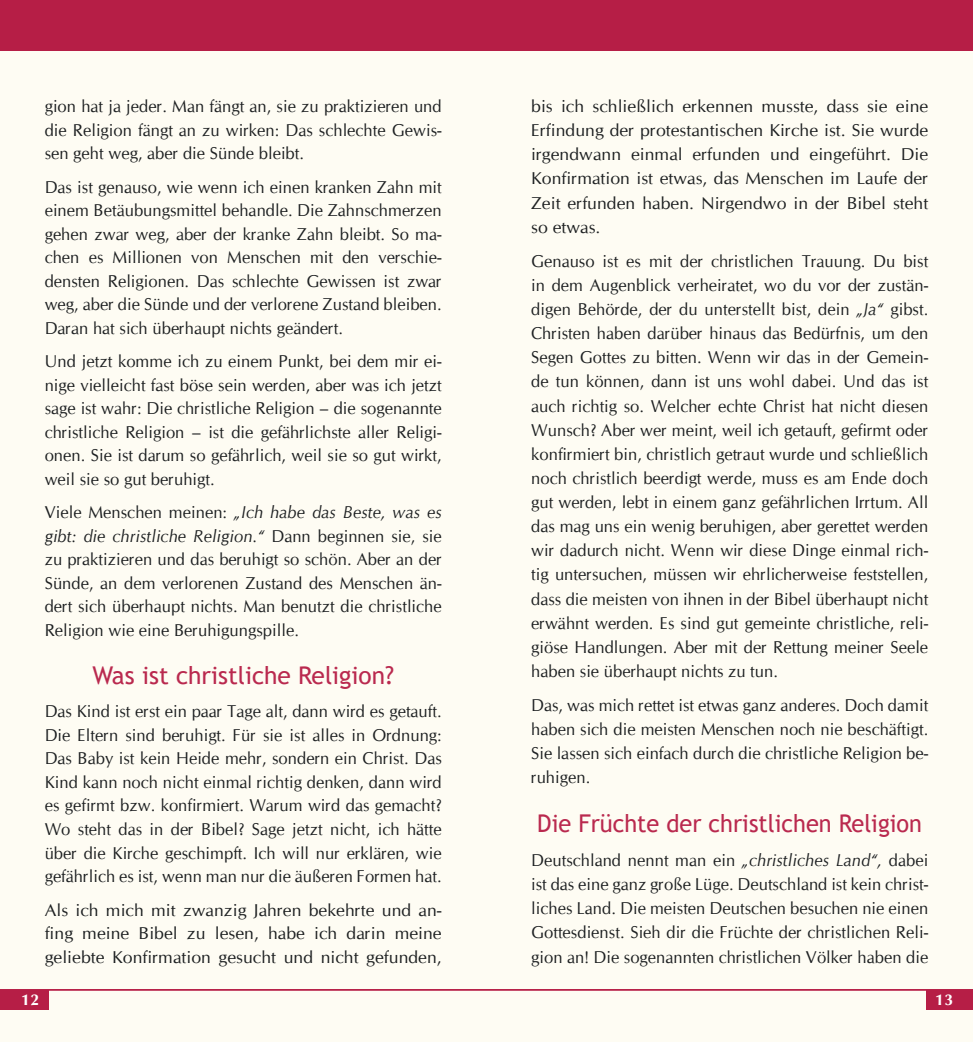
<style>
.page{position:relative;width:973px;height:1042px;background:#fff}
.page>*{position:absolute;margin:0;border:0;box-sizing:border-box;transform-origin:0 0}
.t1{font:24.5px "Trebuchet MS";color:#b61e46;scale:.96 1}
.t2{font:24.5px "Trebuchet MS";color:#b61e46}
.t3{font:17.15px/24.2px "Cg Omega";color:#111416;text-align:justify}
.t4{font:700 15.75px "Cg Omega";color:#fff}
.s1{font-style:italic}
</style>
<div class="page">
<div style="left:0;top:7px;width:972px;height:1035px;background:#fefcf3"></div>
<div style="left:0;top:0;width:972px;height:51px;background:#b61e46"></div>
<hr style="left:0;top:989px;width:972px;height:2px;background:#b61e46">
<div style="left:0;top:990px;width:49px;height:20px;background:#b61e46"></div>
<div style="left:926px;top:990px;width:46px;height:19px;background:#b61e46"></div>
<p class="t3" style="left:45px;top:95px;width:398px;line-height:23.4px">gion hat ja jeder. Man fängt an, sie zu praktizieren und die Religion fängt an zu wirken: Das schlechte Gewis&shy;sen geht weg, aber die Sünde bleibt.</p>
<p class="t3" style="left:45px;top:175px;width:398px;line-height:23.4px">Das ist genauso, wie wenn ich einen kranken Zahn mit einem Betäubungsmittel behandle. Die Zahnschmerzen gehen zwar weg, aber der kranke Zahn bleibt. So ma&shy;chen es Millionen von Menschen mit den verschie&shy;densten Religionen. Das schlechte Gewissen ist zwar weg, aber die Sünde und der verlorene Zustand bleiben.<br>Daran hat sich überhaupt nichts geändert.</p>
<p class="t3" style="left:45px;top:350px;width:398px;line-height:23.4px">Und jetzt komme ich zu einem Punkt, bei dem mir ei&shy;nige vielleicht fast böse sein werden, aber was ich jetzt sage ist wahr: Die christliche Religion – die sogenannte christliche Religion – ist die gefährlichste aller Religi&shy;onen. Sie ist darum so gefährlich, weil sie so gut wirkt, weil sie so gut beruhigt.</p>
<p class="t3" style="left:45px;top:501px;width:398px;line-height:23.4px">Viele Menschen meinen: <span class="s1">„Ich habe das Beste, was es gibt: die christliche Religion.“</span> Dann beginnen sie, sie zu praktizieren und das beruhigt so schön. Aber an der Sünde, an dem verlorenen Zustand des Menschen än&shy;dert sich überhaupt nichts. Man benutzt die christliche Religion wie eine Beruhigungspille.</p>
<h1 class="t2" style="left:92px;top:660px;width:303px">Was ist christliche Religion?</h1>
<p class="t3" style="left:45px;top:700px;width:398px;line-height:23.4px">Das Kind ist erst ein paar Tage alt, dann wird es getauft.<br>Die Eltern sind beruhigt. Für sie ist alles in Ordnung:<br>Das Baby ist kein Heide mehr, sondern ein Christ. Das Kind kann noch nicht einmal richtig denken, dann wird es gefirmt bzw. konfirmiert. Warum wird das gemacht?<br>Wo steht das in der Bibel? Sage jetzt nicht, ich hätte über die Kirche geschimpft. Ich will nur erklären, wie gefährlich es ist, wenn man nur die äußeren Formen hat.</p>
<p class="t3" style="left:45px;top:898px;width:398px;line-height:23.4px">Als ich mich mit zwanzig Jahren bekehrte und an&shy;fing meine Bibel zu lesen, habe ich darin meine geliebte Konfirmation gesucht und nicht gefunden,</p>
<p class="t3" style="left:531px;top:94px;width:398px">bis ich schließlich erkennen musste, dass sie eine Erfindung der protestantischen Kirche ist. Sie wurde irgendwann einmal erfunden und eingeführt. Die Konfirmation ist etwas, das Menschen im Laufe der Zeit erfunden haben. Nirgendwo in der Bibel steht so etwas.</p>
<p class="t3" style="left:531px;top:249px;width:398px">Genauso ist es mit der christlichen Trauung. Du bist in dem Augenblick verheiratet, wo du vor der zustän&shy;digen Behörde, der du unterstellt bist, dein <span class="s1">„Ja“</span> gibst.<br>Christen haben darüber hinaus das Bedürfnis, um den Segen Gottes zu bitten. Wenn wir das in der Gemein&shy;de tun können, dann ist uns wohl dabei. Und das ist auch richtig so. Welcher echte Christ hat nicht diesen Wunsch? Aber wer meint, weil ich getauft, gefirmt oder konfirmiert bin, christlich getraut wurde und schließlich noch christlich beerdigt werde, muss es am Ende doch gut werden, lebt in einem ganz gefährlichen Irrtum. All das mag uns ein wenig beruhigen, aber gerettet werden wir dadurch nicht. Wenn wir diese Dinge einmal rich&shy;tig untersuchen, müssen wir ehrlicherweise feststellen, dass die meisten von ihnen in der Bibel überhaupt nicht erwähnt werden. Es sind gut gemeinte christliche, reli&shy;giöse Handlungen. Aber mit der Rettung meiner Seele haben sie überhaupt nichts zu tun.</p>
<p class="t3" style="left:531px;top:693px;width:398px">Das, was mich rettet ist etwas ganz anderes. Doch damit haben sich die meisten Menschen noch nie beschäftigt.<br>Sie lassen sich einfach durch die christliche Religion be&shy;ruhigen.</p>
<h1 class="t1" style="left:537px;top:808px;width:402px">Die Früchte der christlichen Religion</h1>
<p class="t3" style="left:531px;top:848px;width:398px">Deutschland nennt man ein <span class="s1">„christliches Land“,</span> dabei ist das eine ganz große Lüge. Deutschland ist kein christ&shy;liches Land. Die meisten Deutschen besuchen nie einen Gottesdienst. Sieh dir die Früchte der christlichen Reli&shy;gion an! Die sogenannten christlichen Völker haben die</p>
<p class="t4" style="left:21px;top:990px;width:20px">12</p>
<p class="t4" style="left:934px;top:990px;width:20px">13</p>
</div>
